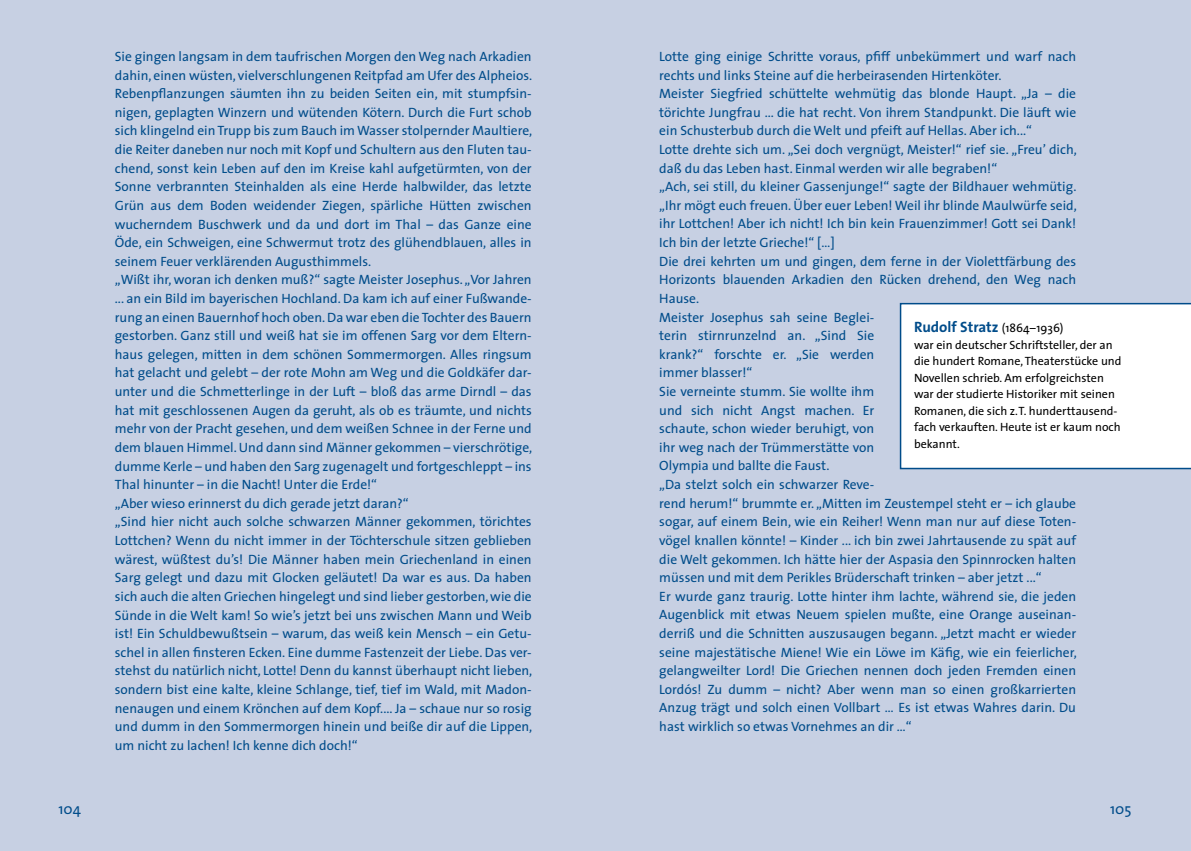
<style>
.page{position:relative;width:1191px;height:851px;background:#fff}
.page>*{position:absolute;margin:0;border:0;box-sizing:border-box;transform-origin:0 0}
.t1{font:700 15px "The Sans";color:#004c8a}
.t2{font:15px "The Sans";color:#004c8a}
.t3{font:13.5px/18.6px "The Sans";color:#004c8a}
.t4{font:12px/16.5px "The Sans";color:#000}
.s1{font-weight:400;font-size:12px;color:#000}
</style>
<div class="page">
<div style="left:0;top:0;width:595px;height:850px;background:#c7d0e3"></div>
<div style="left:596px;top:0;width:595px;height:850px;background:#c7d0e3"></div>
<div style="left:899px;top:303px;width:292px;height:166px;background:#fff"></div>
<p class="t3" style="left:115px;top:47px;width:419px">Sie gingen langsam in dem taufrischen Morgen den Weg nach Arkadien dahin, einen wüsten, vielverschlungenen Reitpfad am Ufer des Alpheios.<br>Rebenpflanzungen säumten ihn zu beiden Seiten ein, mit stumpfsin&shy;nigen, geplagten Winzern und wütenden Kötern. Durch die Furt schob sich klingelnd ein Trupp bis zum Bauch im Wasser stolpernder Maultiere, die Reiter daneben nur noch mit Kopf und Schultern aus den Fluten tau&shy;chend, sonst kein Leben auf den im Kreise kahl aufgetürmten, von der Sonne verbrannten Steinhalden als eine Herde halbwilder, das letzte Grün aus dem Boden weidender Ziegen, spärliche Hütten zwischen wucherndem Buschwerk und da und dort im Thal – das Ganze eine Öde, ein Schweigen, eine Schwermut trotz des glühendblauen, alles in seinem Feuer verklärenden Augusthimmels.<br>„Wißt ihr, woran ich denken muß?“ sagte Meister Josephus. „Vor Jahren ... an ein Bild im bayerischen Hochland. Da kam ich auf einer Fußwande&shy;rung an einen Bauernhof hoch oben. Da war eben die Tochter des Bauern gestorben. Ganz still und weiß hat sie im offenen Sarg vor dem Eltern&shy;haus gelegen, mitten in dem schönen Sommermorgen. Alles ringsum hat gelacht und gelebt – der rote Mohn am Weg und die Goldkäfer dar&shy;unter und die Schmetterlinge in der Luft – bloß das arme Dirndl – das hat mit geschlossenen Augen da geruht, als ob es träumte, und nichts mehr von der Pracht gesehen, und dem weißen Schnee in der Ferne und dem blauen Himmel. Und dann sind Männer gekommen – vierschrötige, dumme Kerle – und haben den Sarg zugenagelt und fortgeschleppt – ins Thal hinunter – in die Nacht! Unter die Erde!“<br>„Aber wieso erinnerst du dich gerade jetzt daran?“<br>„Sind hier nicht auch solche schwarzen Männer gekommen, törichtes Lottchen? Wenn du nicht immer in der Töchterschule sitzen geblieben wärest, wüßtest du’s! Die Männer haben mein Griechenland in einen Sarg gelegt und dazu mit Glocken geläutet! Da war es aus. Da haben sich auch die alten Griechen hingelegt und sind lieber gestorben, wie die Sünde in die Welt kam! So wie’s jetzt bei uns zwischen Mann und Weib ist! Ein Schuldbewußtsein – warum, das weiß kein Mensch – ein Getu&shy;schel in allen finsteren Ecken. Eine dumme Fastenzeit der Liebe. Das ver&shy;stehst du natürlich nicht, Lotte! Denn du kannst überhaupt nicht lieben, sondern bist eine kalte, kleine Schlange, tief, tief im Wald, mit Madon&shy;nenaugen und einem Krönchen auf dem Kopf.... Ja – schaue nur so rosig und dumm in den Sommermorgen hinein und beiße dir auf die Lippen, um nicht zu lachen! Ich kenne dich doch!“</p>
<p class="t3" style="left:659px;top:47px;width:419px">Lotte ging einige Schritte voraus, pfiff unbekümmert und warf nach rechts und links Steine auf die herbeirasenden Hirtenköter.<br>Meister Siegfried schüttelte wehmütig das blonde Haupt. „Ja – die törichte Jungfrau ... die hat recht. Von ihrem Standpunkt. Die läuft wie ein Schusterbub durch die Welt und pfeift auf Hellas. Aber ich...“<br>Lotte drehte sich um. „Sei doch vergnügt, Meister!“ rief sie. „Freu’ dich, daß du das Leben hast. Einmal werden wir alle begraben!“<br>„Ach, sei still, du kleiner Gassenjunge!“ sagte der Bildhauer wehmütig. „Ihr mögt euch freuen. Über euer Leben! Weil ihr blinde Maulwürfe seid, ihr Lottchen! Aber ich nicht! Ich bin kein Frauenzimmer! Gott sei Dank!<br>Ich bin der letzte Grieche!“ […]<br>Die drei kehrten um und gingen, dem ferne in der Violettfärbung des Horizonts blauenden Arkadien den Rücken drehend, den Weg nach Hause.<br>Meister Josephus sah seine Beglei-<br>terin stirnrunzelnd an. „Sind Sie<br>krank?“ forschte er. „Sie werden<br>immer blasser!“<br>Sie verneinte stumm. Sie wollte ihm<br>und sich nicht Angst machen. Er<br>schaute, schon wieder beruhigt, von<br>ihr weg nach der Trümmerstätte von<br>Olympia und ballte die Faust.<br>„Da stelzt solch ein schwarzer Reve-<br>rend herum!“ brummte er. „Mitten im Zeustempel steht er – ich glaube sogar, auf einem Bein, wie ein Reiher! Wenn man nur auf diese Toten&shy;vögel knallen könnte! – Kinder ... ich bin zwei Jahrtausende zu spät auf die Welt gekommen. Ich hätte hier der Aspasia den Spinnrocken halten müssen und mit dem Perikles Brüderschaft trinken – aber jetzt ...“<br>Er wurde ganz traurig. Lotte hinter ihm lachte, während sie, die jeden Augenblick mit etwas Neuem spielen mußte, eine Orange auseinan&shy;derriß und die Schnitten auszusaugen begann. „Jetzt macht er wieder seine majestätische Miene! Wie ein Löwe im Käfig, wie ein feierlicher, gelangweilter Lord! Die Griechen nennen doch jeden Fremden einen Lordós! Zu dumm – nicht? Aber wenn man so einen großkarrierten Anzug trägt und solch einen Vollbart … Es ist etwas Wahres darin. Du hast wirklich so etwas Vornehmes an dir …“</p>
<p class="t1" style="left:914px;top:315px;width:151px">Rudolf Stratz <span class="s1">(1864–1936)</span></p>
<p class="t4" style="left:914px;top:336px;width:209px">war ein deutscher Schriftsteller, der an die hundert Romane, Theaterstücke und Novellen schrieb. Am erfolgreichsten war der studierte Historiker mit seinen Romanen, die sich z.T. hunderttausend&shy;fach verkauften. Heute ist er kaum noch bekannt.</p>
<p class="t2" style="left:58px;top:796px;width:24px">104</p>
<p class="t2" style="left:1110px;top:796px;width:23px">105</p>
</div>
